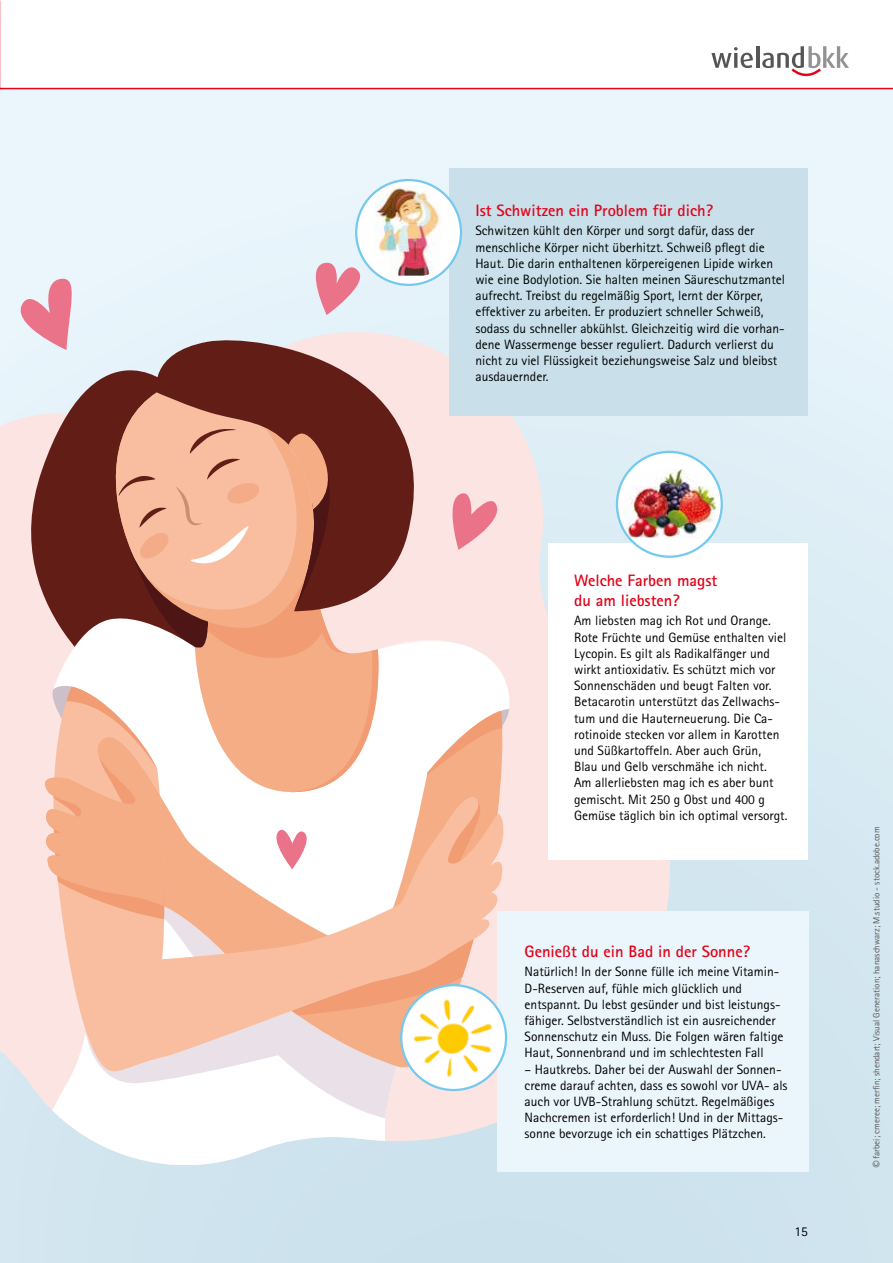
<style>
.page{position:relative;width:893px;height:1263px;background:#fff}
.page>*{position:absolute;margin:0;border:0;box-sizing:border-box;transform-origin:0 0}
.t1{font:700 16.5px/19.5px "Rotis Sans Serif Std";color:#e1041a}
.t2{font:13.5px/16.2px "Rotis Sans Serif Std";color:#000}
.t3{font:9px "Rotis Sans Serif Std";color:#565554}
.s1{font-family:"CDU Kievit Tab";font-style:italic}
</style>
<div class="page">
<div style="left:0;top:89px;width:893px;height:1174px;background:linear-gradient(to bottom,#ecf7fd,#cbe1ec)"></div>
<svg style="left:0;top:416px;width:670px;height:749px;fill:#fce4e3"></svg>
<svg style="left:0;top:321px;width:281px;height:381px"></svg>
<svg style="left:52px;top:1087px;width:375px;height:78px"></svg>
<svg style="left:161px;top:1087px;width:249px;height:31px"></svg>
<svg style="left:106px;top:369px;width:41px;height:60px;fill:#621e16"></svg>
<svg style="left:147px;top:332px;width:305px;height:97px;fill:#621e16"></svg>
<svg style="left:6px;top:276px;width:74px;height:74px"></svg>
<svg style="left:304px;top:263px;width:65px;height:52px"></svg>
<svg style="left:45px;top:429px;width:464px;height:657px"></svg>
<svg style="left:711px;top:47px;width:42px;height:21px"></svg>
<hr style="left:756px;top:46px;width:3px;height:22px;background:#565554">
<svg style="left:762px;top:46px;width:87px;height:30px"></svg>
<hr style="left:0;top:88px;width:893px;height:1px;background:#e1041a">
<div style="left:497px;top:911px;width:312px;height:260px;background:#ebf6fc"></div>
<div style="left:549px;top:543px;width:259px;height:317px;background:#fff"></div>
<div style="left:449px;top:169px;width:359px;height:247px;background:#c9e0eb"></div>
<div style="left:356px;top:180px;width:105px;height:105px;background:#fff;border-radius:50%"></div>
<div style="left:355px;top:179px;width:107px;height:107px;border:2px solid #73c9ee;border-radius:50%"></div>
<img style="left:375px;top:186px;width:66px;height:90px">
<div style="left:617px;top:452px;width:105px;height:105px;background:#fff;border-radius:50%"></div>
<div style="left:616px;top:451px;width:107px;height:107px;border:2px solid #73c9ee;border-radius:50%"></div>
<img style="left:622px;top:469px;width:93px;height:69px">
<svg style="left:401px;top:985px;width:105px;height:105px"></svg>
<div style="left:400px;top:984px;width:107px;height:107px;border:2px solid #73c9ee;border-radius:50%"></div>
<img style="left:411px;top:995px;width:87px;height:83px">
<p class="t1" style="left:475px;top:200px;width:239px">Ist Schwitzen ein Problem für dich?</p>
<p class="t2" style="left:475px;top:223px;width:311px">Schwitzen kühlt den Körper und sorgt dafür, dass der menschliche Körper nicht überhitzt. Schweiß pflegt die Haut. Die darin enthaltenen körpereigenen Lipide wirken wie eine Bodylotion. Sie halten meinen Säureschutzmantel aufrecht. Treibst du regelmäßig Sport, lernt der Körper, effektiver zu arbeiten. Er produziert schneller Schweiß, sodass du schneller abkühlst. Gleichzeitig wird die vorhan&shy;dene Wassermenge besser reguliert. Dadurch verlierst du nicht zu viel Flüssigkeit beziehungsweise Salz und bleibst ausdauernder.</p>
<p class="t1" style="left:574px;top:571px;width:145px">Welche Farben magst du am liebsten?</p>
<p class="t2" style="left:574px;top:613px;width:215px">Am liebsten mag ich Rot und Orange.<br>Rote Früchte und Gemüse enthalten viel Lycopin. Es gilt als Radikalfänger und wirkt antioxidativ. Es schützt mich vor Sonnenschäden und beugt Falten vor.<br>Betacarotin unterstützt das Zellwachs&shy;tum und die Hauterneuerung. Die Ca&shy;rotinoide stecken vor allem in Karotten und Süßkartoffeln. Aber auch Grün, Blau und Gelb verschmähe ich nicht.<br>Am allerliebsten mag ich es aber bunt gemischt. Mit 250 g Obst und 400 g Gemüse täglich bin ich optimal versorgt.</p>
<p class="t1" style="left:525px;top:941px;width:227px">Genießt du ein Bad in der Sonne?</p>
<p class="t2" style="left:525px;top:964px;width:260px">Natürlich! In der Sonne fülle ich meine Vitamin-D-Reserven auf, fühle mich glücklich und entspannt. Du lebst gesünder und bist leistungs&shy;fähiger. Selbstverständlich ist ein ausreichender Sonnenschutz ein Muss. Die Folgen wären faltige Haut, Sonnenbrand und im schlechtesten Fall</p>
<p class="t2" style="left:525px;top:1061px;width:264px">– Hautkrebs. Daher bei der Auswahl der Sonnen&shy;creme darauf achten, dass es sowohl vor UVA- als auch vor UVB-Strahlung schützt. Regelmäßiges Nachcremen ist erforderlich! Und in der Mittags&shy;sonne bevorzuge ich ein schattiges Plätzchen.</p>
<p class="t2" style="left:794px;top:1223px;width:15px">15</p>
<p class="t3" style="left:871px;top:1168px;width:343px;rotate:-90deg"><span class="s1">©</span> farbei; cmeree; merfin; shendart; Visual Generation; hanaschwarz; M.studio - stock.adobe.com</p>
</div>
